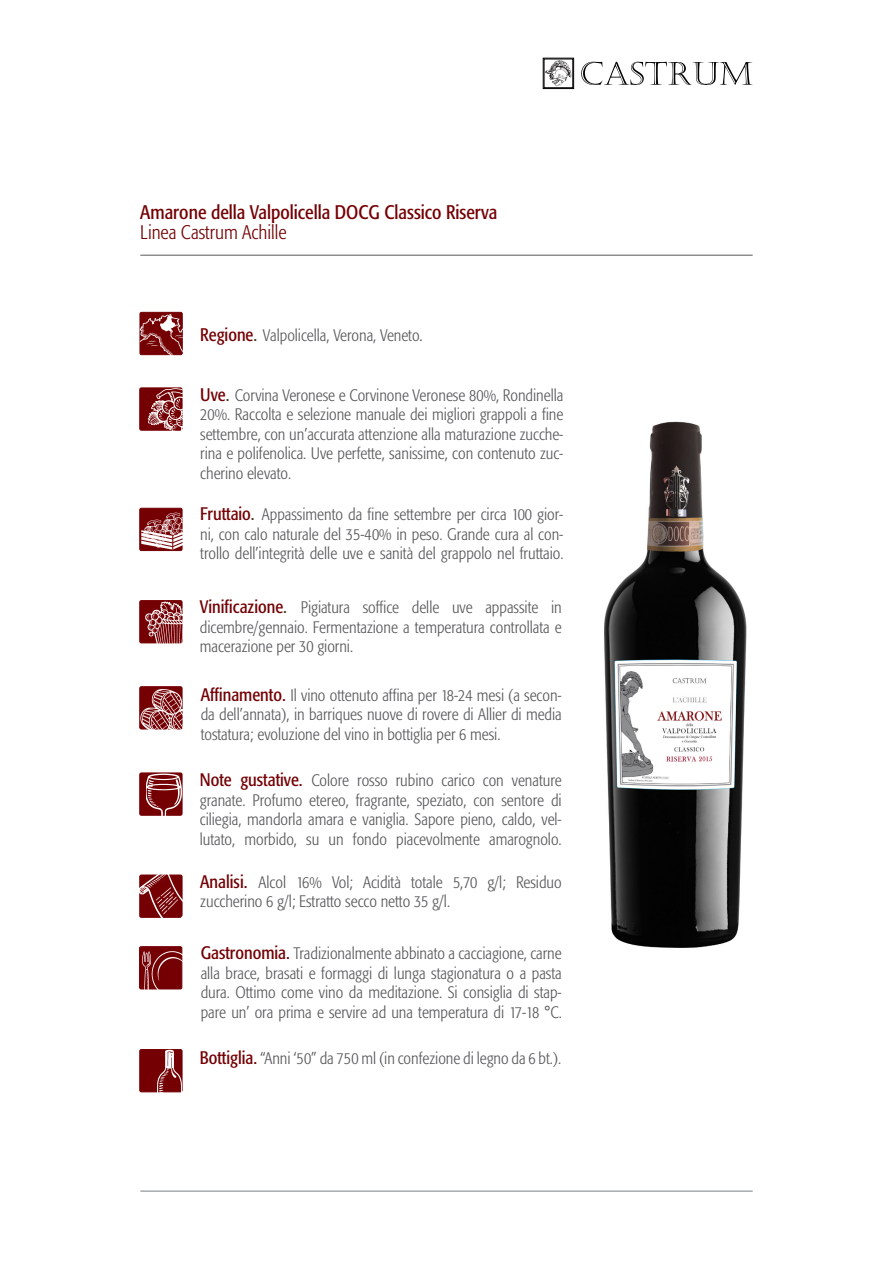
<style>
.page{position:relative;width:893px;height:1263px;background:#fff}
.page>*{position:absolute;margin:0;border:0;box-sizing:border-box;transform-origin:0 0}
.t1{font:condensed 19.5px "Formata";color:#740004}
.t2{font:300 condensed 19.5px "Formata";color:#740004}
.t3{font:300 condensed 16.5px/19.5px "Formata";color:#57585a;text-align:justify}
.s1{font-weight:400;font-size:18px;color:#740004}
.s2{font-weight:400;font-size:18px;color:#413923}
.s3{color:#413923}
</style>
<div class="page">
<hr style="left:140px;top:1191px;width:613px;height:1px;background:#797f84">
<hr style="left:140px;top:255px;width:613px;height:1px;background:#57585a">
<div style="left:140px;top:312px;width:42px;height:43px;border:1px solid #740004;border-radius:2px"></div>
<img style="left:140px;top:314px;width:43px;height:74px">
<img style="left:159px;top:316px;width:17px;height:16px">
<div style="left:140px;top:1049px;width:42px;height:43px;background:#740004;border-radius:2px"></div>
<div style="left:140px;top:1049px;width:42px;height:43px;border:1px solid #740004;border-radius:2px"></div>
<img style="left:154px;top:1050px;width:29px;height:43px">
<div style="left:140px;top:388px;width:42px;height:42px;background:#740004;border-radius:2px"></div>
<div style="left:140px;top:388px;width:42px;height:42px;border:1px solid #740004;border-radius:2px"></div>
<img style="left:147px;top:388px;width:36px;height:43px">
<div style="left:140px;top:686px;width:42px;height:43px;border:1px solid #740004;border-radius:2px"></div>
<img style="left:141px;top:688px;width:42px;height:42px">
<div style="left:140px;top:773px;width:42px;height:42px;background:#740004;border-radius:2px"></div>
<div style="left:140px;top:773px;width:42px;height:42px;border:1px solid #740004;border-radius:2px"></div>
<img style="left:146px;top:773px;width:37px;height:43px">
<div style="left:140px;top:947px;width:42px;height:42px;background:#740004;border-radius:2px"></div>
<div style="left:139px;top:946px;width:43px;height:43px;border:1px solid #740004;border-radius:2px"></div>
<img style="left:143px;top:949px;width:40px;height:41px">
<img style="left:139px;top:874px;width:44px;height:44px">
<div style="left:140px;top:601px;width:42px;height:42px;background:#740004;border-radius:2px"></div>
<div style="left:140px;top:600px;width:42px;height:43px;border:1px solid #740004;border-radius:2px"></div>
<img style="left:145px;top:602px;width:38px;height:42px">
<img style="left:141px;top:507px;width:42px;height:45px">
<div style="left:140px;top:508px;width:42px;height:42px;background:#740004;border-radius:2px"></div>
<div style="left:140px;top:508px;width:42px;height:43px;border:1px solid #740004;border-radius:2px"></div>
<img style="left:165px;top:513px;width:18px;height:4px">
<svg style="left:141px;top:517px;width:42px;height:33px"></svg>
<svg style="left:581px;top:62px;width:172px;height:23px"></svg>
<div style="left:543px;top:58px;width:31px;height:31px;border:1px solid #000001"></div>
<div style="left:544px;top:59px;width:29px;height:29px;border:1px solid #000001"></div>
<svg style="left:545px;top:60px;width:26px;height:26px"></svg>
<img style="left:604px;top:421px;width:143px;height:527px">
<p class="t1" style="left:140px;top:200px;width:359px">Amarone della Valpolicella DOCG Classico Riserva</p>
<p class="t2" style="left:140px;top:221px;width:148px">Linea Castrum Achille</p>
<p class="t3" style="left:200px;top:326px;width:224px"><span class="s1">Regione</span><span class="s2">.</span> Valpolicella, Verona, Veneto<span class="s3">.</span></p>
<p class="t3" style="left:200px;top:385px;width:365px"><span class="s1">Uve</span><span class="s2">.</span> Corvina Veronese e Corvinone Veronese 80%, Rondinella 20%. Raccolta e selezione manuale dei migliori grappoli a fine settembre, con un’accurata attenzione alla maturazione zucche&shy;rina e polifenolica. Uve perfette, sanissime, con contenuto zuc&shy;cherino elevato.</p>
<p class="t3" style="left:200px;top:505px;width:365px"><span class="s1">Fruttaio</span><span class="s2">.</span> Appassimento da fine settembre per circa 100 gior&shy;ni, con calo naturale del 35-40% in peso. Grande cura al con&shy;trollo dell’integrità delle uve e sanità del grappolo nel fruttaio.</p>
<p class="t3" style="left:200px;top:598px;width:363px"><span class="s1">Vinificazione</span><span class="s2">.</span> Pigiatura soffice delle uve appassite in</p>
<p class="t3" style="left:200px;top:617px;width:363px">dicembre/gennaio. Fermentazione a temperatura controllata e</p>
<p class="t3" style="left:200px;top:637px;width:155px">macerazione per 30 giorni.</p>
<p class="t3" style="left:201px;top:686px;width:363px"><span class="s1">Affinamento.</span> Il vino ottenuto affina per 18-24 mesi (a secon&shy;da dell’annata), in barriques nuove di rovere di Allier di media tostatura; evoluzione del vino in bottiglia per 6 mesi.</p>
<p class="t3" style="left:200px;top:771px;width:363px"><span class="s1">Note gustative.</span> Colore rosso rubino carico con venature granate. Profumo etereo, fragrante, speziato, con sentore di ciliegia, mandorla amara e vaniglia. Sapore pieno, caldo, vel&shy;lutato, morbido, su un fondo piacevolmente amarognolo.</p>
<p class="t3" style="left:200px;top:872px;width:363px"><span class="s1">Analisi.</span> Alcol 16% Vol; Acidità totale 5,70 g/l; Residuo</p>
<p class="t3" style="left:200px;top:892px;width:251px">zuccherino 6 g/l; Estratto secco netto 35 g/l.</p>
<p class="t3" style="left:201px;top:944px;width:363px"><span class="s1">Gastronomia.</span> Tradizionalmente abbinato a cacciagione, carne alla brace, brasati e formaggi di lunga stagionatura o a pasta dura. Ottimo come vino da meditazione. Si consiglia di stap&shy;pare un’ ora prima e servire ad una temperatura di 17-18 °C.</p>
<p class="t3" style="left:200px;top:1048px;width:363px"><span class="s1">Bottiglia.</span> “Anni ‘50” da 750 ml (in confezione di legno da 6 bt.).</p>
</div>
